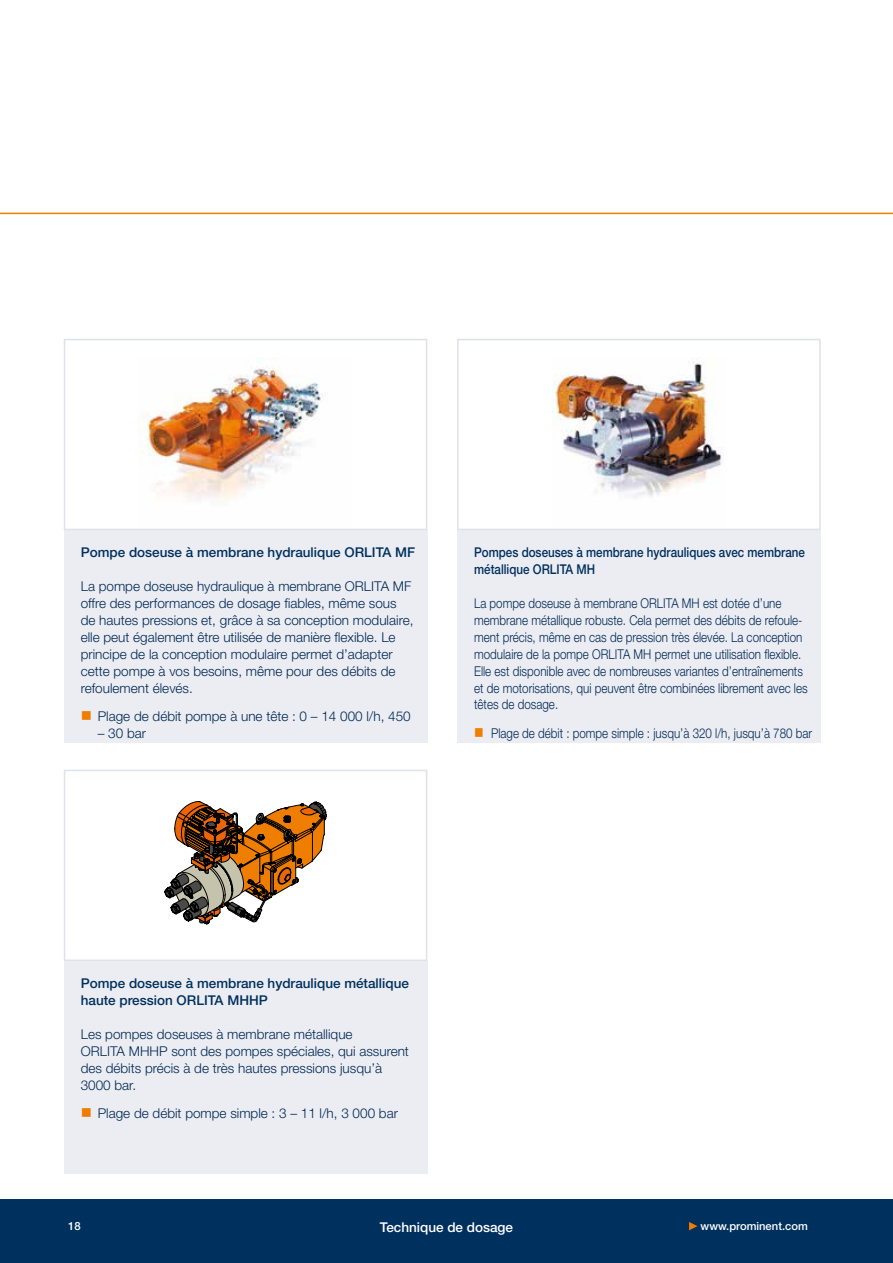
<style>
.page{position:relative;width:893px;height:1263px;background:#fff}
.page>*{position:absolute;margin:0;border:0;box-sizing:border-box;transform-origin:0 0}
.t1{font:300 13.5px/17px "Helvetica Neue LT Pro";color:#002854}
.t2{font:300 13.5px/17px "Helvetica Neue LT Pro";color:#002854;scale:.86 1}
.t3{font:500 13.5px/17px "Helvetica Neue LT Pro";color:#00305d}
.t4{font:500 13.5px/17px "Helvetica Neue LT Pro";color:#00305d;scale:.86 1}
.t5{font:500 13.5px "Helvetica Neue LT Pro";color:#fff}
.t6{font:500 11.25px "Helvetica Neue LT Pro";color:#fff}
</style>
<div class="page">
<div style="left:0;top:1199px;width:893px;height:64px;background:#00305d"></div>
<hr style="left:0;top:213px;width:893px;height:1px;background:#ef7d00">
<svg style="left:689px;top:1222px;width:8px;height:8px"></svg>
<div style="left:64px;top:530px;width:363px;height:213px;background:#ecedf3"></div>
<img style="left:139px;top:357px;width:183px;height:144px">
<div style="left:64px;top:339px;width:363px;height:191px;border:2px solid #dfe1eb"></div>
<div style="left:457px;top:530px;width:364px;height:213px;background:#ecedf3"></div>
<img style="left:552px;top:357px;width:172px;height:141px">
<div style="left:457px;top:339px;width:364px;height:191px;border:2px solid #dfe1eb"></div>
<div style="left:64px;top:961px;width:363px;height:213px;background:#ecedf3"></div>
<svg style="left:164px;top:801px;width:163px;height:123px"></svg>
<div style="left:64px;top:770px;width:363px;height:191px;border:2px solid #dfe1eb"></div>
<p class="t3" style="left:81px;top:543px;width:336px">Pompe doseuse à membrane hydraulique ORLITA MF</p>
<p class="t1" style="left:81px;top:577px;width:334px">La pompe doseuse hydraulique à membrane ORLITA MF offre des performances de dosage fiables, même sous de hautes pressions et, grâce à sa conception modulaire, elle peut également être utilisée de manière flexible. Le principe de la conception modulaire permet d’adapter cette pompe à vos besoins, même pour des débits de refoulement élevés.</p>
<p class="t1" style="left:98px;top:707px;width:314px">Plage de débit pompe à une tête : 0 – 14 000 l/h, 450</p>
<p class="t1" style="left:98px;top:724px;width:50px">– 30 bar</p>
<p class="t4" style="left:474px;top:543px;width:386px">Pompes doseuses à membrane hydrauliques avec membrane métallique ORLITA MH</p>
<p class="t2" style="left:474px;top:594px;width:389px">La pompe doseuse à membrane ORLITA MH est dotée d’une membrane métallique robuste. Cela permet des débits de refoule&shy;ment précis, même en cas de pression très élevée. La conception modulaire de la pompe ORLITA MH permet une utilisation flexible.<br>Elle est disponible avec de nombreuses variantes d’entraînements et de motorisations, qui peuvent être combinées librement avec les têtes de dosage.</p>
<p class="t2" style="left:491px;top:724px;width:375px">Plage de débit : pompe simple : jusqu’à 320 l/h, jusqu’à 780 bar</p>
<p class="t3" style="left:81px;top:974px;width:330px">Pompe doseuse à membrane hydraulique métallique haute pression ORLITA MHHP</p>
<p class="t1" style="left:81px;top:1025px;width:330px">Les pompes doseuses à membrane métallique<br>ORLITA MHHP sont des pompes spéciales, qui assurent des débits précis à de très hautes pressions jusqu’à 3000 bar.</p>
<p class="t1" style="left:98px;top:1104px;width:302px">Plage de débit pompe simple : 3 – 11 l/h, 3 000 bar</p>
<p class="t6" style="left:68px;top:1219px;width:14px">18</p>
<p class="t6" style="left:701px;top:1219px;width:109px">www.prominent.com</p>
<p class="t5" style="left:380px;top:1218px;width:135px">Technique de dosage</p>
</div>
